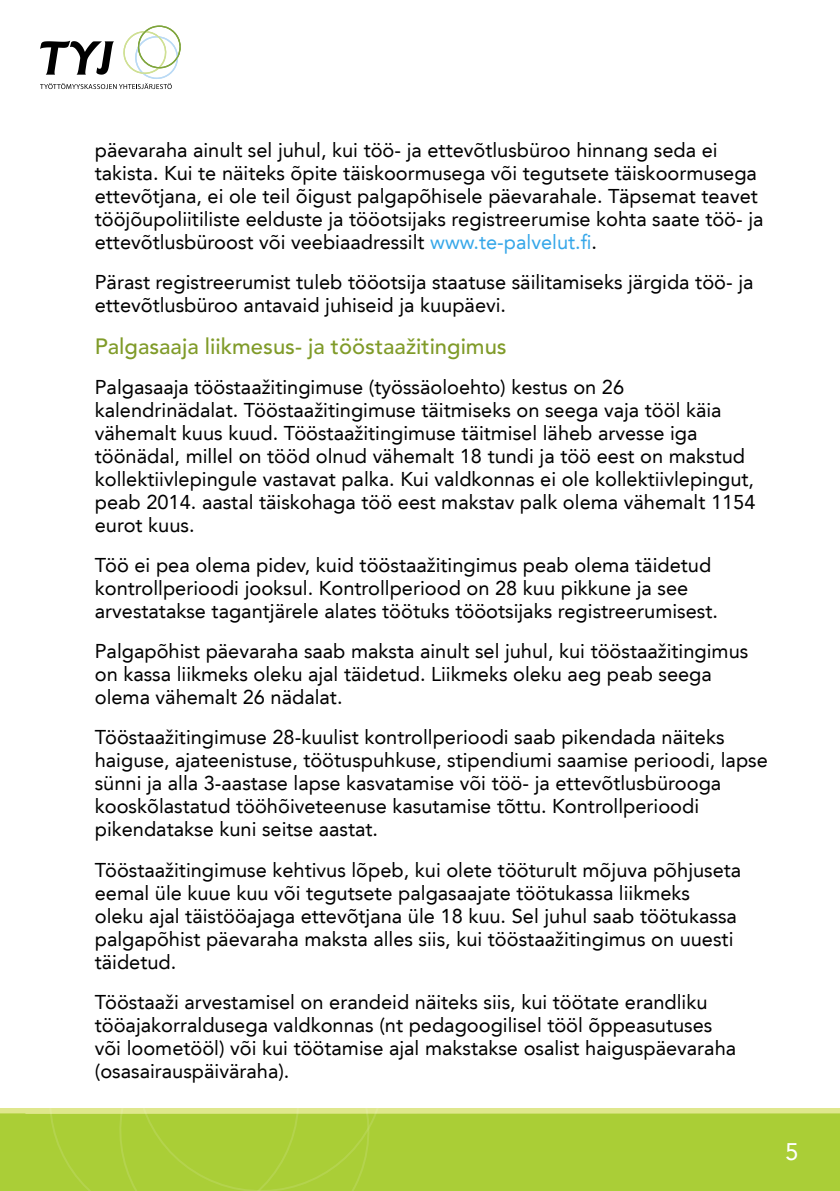
<style>
.page{position:relative;width:840px;height:1191px;background:#fff}
.page>*{position:absolute;margin:0;border:0;box-sizing:border-box;transform-origin:0 0}
.t1{font:24px "Avenir LT Std";color:#fff}
.t2{font:500 22px "Avenir LT Std";color:#809b29}
.t3{font:20px/23px "Avenir LT Std";color:#000}
.s1{color:#36a7e9}
</style>
<div class="page">
<div style="left:0;top:1108px;width:839px;height:5px;background:#dfe78d"></div>
<div style="left:26px;top:1113px;width:813px;height:78px;background:#aace37"></div>
<svg style="left:49px;top:1108px;width:87px;height:83px;background:#aecf3d"></svg>
<svg style="left:136px;top:1108px;width:249px;height:83px;background:#aecf3d"></svg>
<svg style="left:40px;top:26px;width:141px;height:63px"></svg>
<div style="left:0;top:1113px;width:26px;height:78px;background:#aace36"></div>
<p class="t3" style="left:95px;top:139px;width:670px">päevaraha ainult sel juhul, kui töö- ja ettevõtlusbüroo hinnang seda ei takista. Kui te näiteks õpite täiskoormusega või tegutsete täiskoormusega ettevõtjana, ei ole teil õigust palgapõhisele päevarahale. Täpsemat teavet tööjõupoliitiliste eelduste ja tööotsijaks registreerumise kohta saate töö- ja ettevõtlusbüroost või veebiaadressilt <span class="s1">www.te-palvelut.fi</span>.</p>
<p class="t3" style="left:95px;top:271px;width:660px">Pärast registreerumist tuleb tööotsija staatuse säilitamiseks järgida töö- ja ettevõtlusbüroo antavaid juhiseid ja kuupäevi.</p>
<p class="t2" style="left:95px;top:334px;width:413px">Palgasaaja liikmesus- ja tööstaažitingimus</p>
<p class="t3" style="left:95px;top:376px;width:662px">Palgasaaja tööstaažitingimuse (työssäoloehto) kestus on 26 kalendrinädalat. Tööstaažitingimuse täitmiseks on seega vaja tööl käia vähemalt kuus kuud. Tööstaažitingimuse täitmisel läheb arvesse iga töönädal, millel on tööd olnud vähemalt 18 tundi ja töö eest on makstud kollektiivlepingule vastavat palka. Kui valdkonnas ei ole kollektiivlepingut, peab 2014. aastal täiskohaga töö eest makstav palk olema vähemalt 1154 eurot kuus.</p>
<p class="t3" style="left:95px;top:554px;width:624px">Töö ei pea olema pidev, kuid tööstaažitingimus peab olema täidetud kontrollperioodi jooksul. Kontrollperiood on 28 kuu pikkune ja see arvestatakse tagantjärele alates töötuks tööotsijaks registreerumisest.</p>
<p class="t3" style="left:95px;top:640px;width:654px">Palgapõhist päevaraha saab maksta ainult sel juhul, kui tööstaažitingimus on kassa liikmeks oleku ajal täidetud. Liikmeks oleku aeg peab seega olema vähemalt 26 nädalat.</p>
<p class="t3" style="left:95px;top:726px;width:674px">Tööstaažitingimuse 28-kuulist kontrollperioodi saab pikendada näiteks haiguse, ajateenistuse, töötuspuhkuse, stipendiumi saamise perioodi, lapse sünni ja alla 3-aastase lapse kasvatamise või töö- ja ettevõtlusbürooga kooskõlastatud tööhõiveteenuse kasutamise tõttu. Kontrollperioodi pikendatakse kuni seitse aastat.</p>
<p class="t3" style="left:95px;top:858px;width:647px">Tööstaažitingimuse kehtivus lõpeb, kui olete tööturult mõjuva põhjuseta eemal üle kuue kuu või tegutsete palgasaajate töötukassa liikmeks oleku ajal täistööajaga ettevõtjana üle 18 kuu. Sel juhul saab töötukassa palgapõhist päevaraha maksta alles siis, kui tööstaažitingimus on uuesti täidetud.</p>
<p class="t3" style="left:95px;top:990px;width:642px">Tööstaaži arvestamisel on erandeid näiteks siis, kui töötate erandliku tööajakorraldusega valdkonnas (nt pedagoogilisel tööl õppeasutuses või loometööl) või kui töötamise ajal makstakse osalist haiguspäevaraha (osasairauspäiväraha).</p>
<p class="t1" style="left:784px;top:1137px;width:15px">5</p>
</div>
